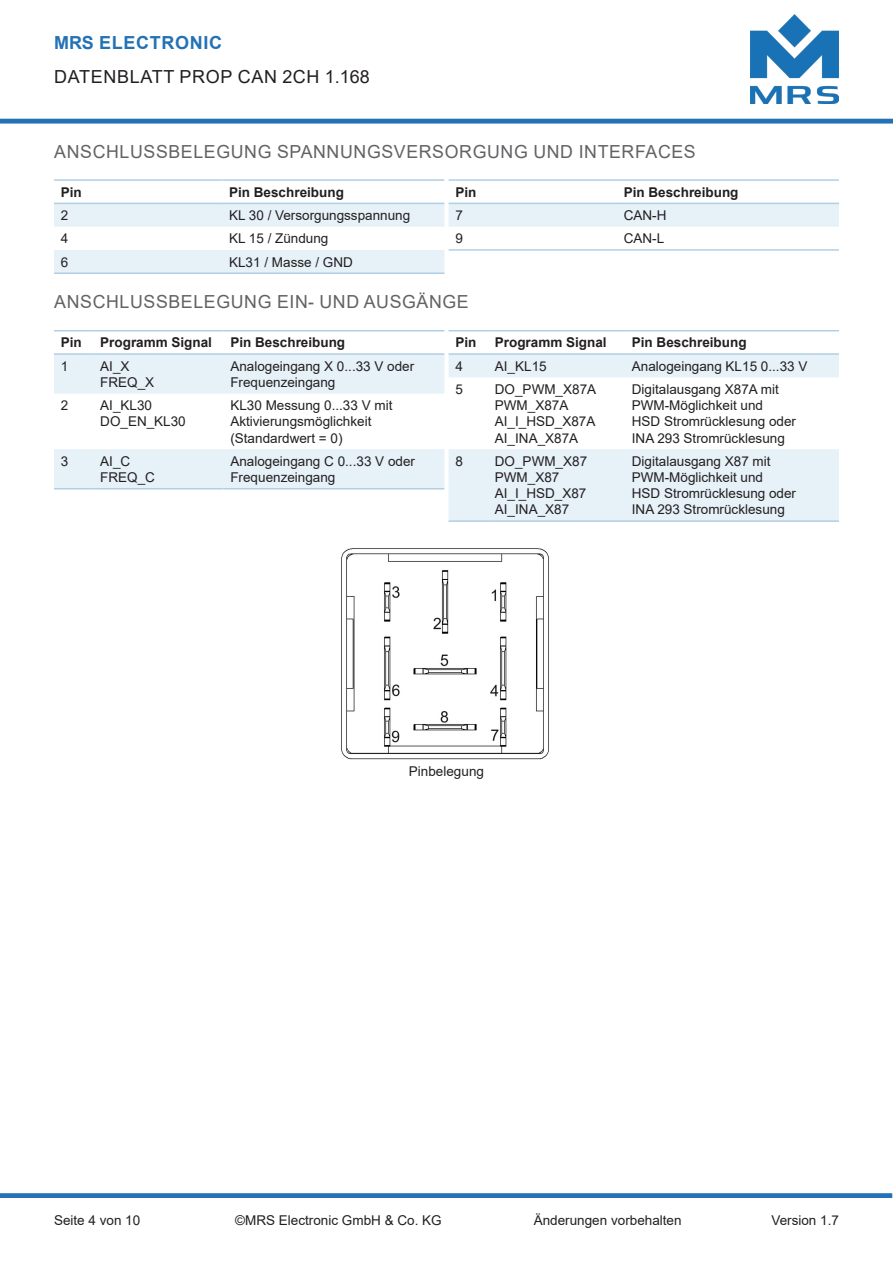
<style>
.page{position:relative;width:893px;height:1263px;background:#fff}
.page>*{position:absolute;margin:0;border:0;box-sizing:border-box;transform-origin:0 0}
.t1{font:18px "Arial";letter-spacing:.035em;color:#636366}
.t2{font:18px "Arial";letter-spacing:.035em;color:#231f20}
.t3{font:700 18px "Arial";letter-spacing:.035em;color:#2372b5}
.Text{font:13.5px/16.2px "Arial";color:#231f20}
.Test_Fett{font:700 13.5px "Arial";color:#231f20}
</style>
<div class="page">
<img style="left:750px;top:15px;width:89px;height:88px">
<img style="left:341px;top:548px;width:208px;height:212px">
<div style="left:0;top:1193px;width:892px;height:5px;background:#2372b5"></div>
<hr style="left:0;top:119px;width:893px;height:4px;background:#2372b5">
<svg style="left:54px;top:355px;width:390px;height:133px;fill:#e6f1f8"></svg>
<hr style="left:54px;top:330px;width:40px;height:1px;background:#b2cee5">
<hr style="left:94px;top:330px;width:130px;height:1px;background:#b2cee5">
<hr style="left:224px;top:330px;width:220px;height:1px;background:#b2cee5">
<hr style="left:54px;top:353px;width:40px;height:2px;background:#b2cee5">
<hr style="left:94px;top:353px;width:130px;height:2px;background:#b2cee5">
<hr style="left:224px;top:353px;width:220px;height:2px;background:#b2cee5">
<hr style="left:54px;top:488px;width:40px;height:1px;background:#b2cee5">
<hr style="left:94px;top:488px;width:130px;height:1px;background:#b2cee5">
<hr style="left:224px;top:488px;width:220px;height:1px;background:#b2cee5">
<svg style="left:449px;top:355px;width:390px;height:165px;fill:#e6f1f8"></svg>
<hr style="left:449px;top:330px;width:39px;height:1px;background:#b2cee5">
<hr style="left:488px;top:330px;width:137px;height:1px;background:#b2cee5">
<hr style="left:625px;top:330px;width:214px;height:1px;background:#b2cee5">
<hr style="left:449px;top:353px;width:39px;height:2px;background:#b2cee5">
<hr style="left:488px;top:353px;width:137px;height:2px;background:#b2cee5">
<hr style="left:625px;top:353px;width:214px;height:2px;background:#b2cee5">
<hr style="left:625px;top:520px;width:214px;height:2px;background:#b2cee5">
<hr style="left:449px;top:520px;width:39px;height:2px;background:#b2cee5">
<hr style="left:488px;top:520px;width:137px;height:2px;background:#b2cee5">
<hr style="left:54px;top:179px;width:168px;height:2px;background:#b2cee5">
<hr style="left:222px;top:179px;width:222px;height:2px;background:#b2cee5">
<hr style="left:54px;top:272px;width:168px;height:2px;background:#b2cee5">
<hr style="left:222px;top:272px;width:222px;height:2px;background:#b2cee5">
<svg style="left:54px;top:203px;width:785px;height:70px"></svg>
<hr style="left:617px;top:203px;width:222px;height:1px;background:#b2cee5">
<hr style="left:449px;top:203px;width:168px;height:1px;background:#b2cee5">
<hr style="left:449px;top:179px;width:168px;height:2px;background:#b2cee5">
<hr style="left:617px;top:179px;width:222px;height:2px;background:#b2cee5">
<hr style="left:449px;top:249px;width:168px;height:2px;background:#b2cee5">
<hr style="left:617px;top:249px;width:222px;height:2px;background:#b2cee5">
<h1 class="t3" style="left:54px;top:30px;width:169px">MRS ELECTRONIC</h1>
<h1 class="t2" style="left:54px;top:64px;width:317px">DATENBLATT PROP CAN 2CH 1.168</h1>
<p class="t1" style="left:54px;top:139px;width:643px">ANSCHLUSSBELEGUNG SPANNUNGSVERSORGUNG UND INTERFACES</p>
<p class="Test_Fett" style="left:61px;top:182px;width:23px">Pin</p>
<p class="Test_Fett" style="left:229px;top:182px;width:116px">Pin Beschreibung</p>
<p class="Text" style="left:61px;top:207px;width:9px">2</p>
<p class="Text" style="left:229px;top:207px;width:183px">KL 30 / Versorgungsspannung</p>
<p class="Text" style="left:61px;top:230px;width:9px">4</p>
<p class="Text" style="left:229px;top:230px;width:101px">KL 15 / Zündung</p>
<p class="Text" style="left:61px;top:254px;width:9px">6</p>
<p class="Text" style="left:229px;top:254px;width:125px">KL31 / Masse / GND</p>
<p class="Test_Fett" style="left:455px;top:182px;width:23px">Pin</p>
<p class="Test_Fett" style="left:624px;top:182px;width:116px">Pin Beschreibung</p>
<p class="Text" style="left:455px;top:207px;width:9px">7</p>
<p class="Text" style="left:624px;top:207px;width:44px">CAN-H</p>
<p class="Text" style="left:455px;top:230px;width:9px">9</p>
<p class="Text" style="left:624px;top:230px;width:42px">CAN-L</p>
<p class="t1" style="left:54px;top:290px;width:416px">ANSCHLUSSBELEGUNG EIN- UND AUSGÄNGE</p>
<p class="Test_Fett" style="left:61px;top:333px;width:23px">Pin</p>
<p class="Test_Fett" style="left:100px;top:333px;width:113px">Programm Signal</p>
<p class="Test_Fett" style="left:230px;top:333px;width:116px">Pin Beschreibung</p>
<p class="Text" style="left:61px;top:358px;width:9px">1</p>
<p class="Text" style="left:100px;top:358px;width:31px">AI_X</p>
<p class="Text" style="left:100px;top:374px;width:56px">FREQ_X</p>
<p class="Test_Fett" style="left:455px;top:333px;width:23px">Pin</p>
<p class="Test_Fett" style="left:495px;top:333px;width:113px">Programm Signal</p>
<p class="Test_Fett" style="left:632px;top:333px;width:116px">Pin Beschreibung</p>
<p class="Text" style="left:455px;top:358px;width:9px">4</p>
<p class="Text" style="left:495px;top:358px;width:53px">AI_KL15</p>
<p class="Text" style="left:632px;top:358px;width:177px">Analogeingang KL15 0...33 V</p>
<p class="Text" style="left:455px;top:381px;width:9px">5</p>
<p class="Text" style="left:495px;top:381px;width:103px">DO_PWM_X87A</p>
<p class="Text" style="left:495px;top:397px;width:75px">PWM_X87A</p>
<p class="Text" style="left:495px;top:413px;width:102px">AI_I_HSD_X87A</p>
<p class="Text" style="left:495px;top:430px;width:85px">AI_INA_X87A</p>
<p class="Text" style="left:230px;top:358px;width:185px">Analogeingang X 0...33 V oder<br>Frequenzeingang</p>
<p class="Text" style="left:632px;top:381px;width:149px">Digitalausgang X87A mit</p>
<p class="Text" style="left:632px;top:397px;width:133px">PWM-Möglichkeit und</p>
<p class="Text" style="left:632px;top:413px;width:166px">HSD Stromrücklesung oder</p>
<p class="Text" style="left:632px;top:430px;width:155px">INA 293 Stromrücklesung</p>
<p class="Text" style="left:61px;top:397px;width:9px">2</p>
<p class="Text" style="left:100px;top:397px;width:53px">AI_KL30</p>
<p class="Text" style="left:100px;top:413px;width:87px">DO_EN_KL30</p>
<p class="Text" style="left:230px;top:397px;width:164px">KL30 Messung 0...33 V mit</p>
<p class="Text" style="left:230px;top:413px;width:143px">Aktivierungsmöglichkeit</p>
<p class="Text" style="left:230px;top:430px;width:114px">(Standardwert = 0)</p>
<p class="Text" style="left:61px;top:453px;width:9px">3</p>
<p class="Text" style="left:100px;top:453px;width:32px">AI_C</p>
<p class="Text" style="left:100px;top:469px;width:56px">FREQ_C</p>
<p class="Text" style="left:230px;top:453px;width:186px">Analogeingang C 0...33 V oder<br>Frequenzeingang</p>
<p class="Text" style="left:455px;top:453px;width:9px">8</p>
<p class="Text" style="left:495px;top:453px;width:94px">DO_PWM_X87</p>
<p class="Text" style="left:495px;top:469px;width:66px">PWM_X87</p>
<p class="Text" style="left:495px;top:485px;width:93px">AI_I_HSD_X87</p>
<p class="Text" style="left:495px;top:501px;width:76px">AI_INA_X87</p>
<p class="Text" style="left:632px;top:453px;width:140px">Digitalausgang X87 mit</p>
<p class="Text" style="left:632px;top:469px;width:133px">PWM-Möglichkeit und</p>
<p class="Text" style="left:632px;top:485px;width:166px">HSD Stromrücklesung oder</p>
<p class="Text" style="left:632px;top:501px;width:155px">INA 293 Stromrücklesung</p>
<p class="Text" style="left:409px;top:763px;width:77px">Pinbelegung</p>
<p class="Text" style="left:54px;top:1212px;width:88px">Seite 4 von 10</p>
<p class="Text" style="left:235px;top:1212px;width:208px">©MRS Electronic GmbH &amp; Co. KG</p>
<p class="Text" style="left:534px;top:1212px;width:149px">Änderungen vorbehalten</p>
<p class="Text" style="left:771px;top:1212px;width:69px">Version 1.7</p>
</div>
